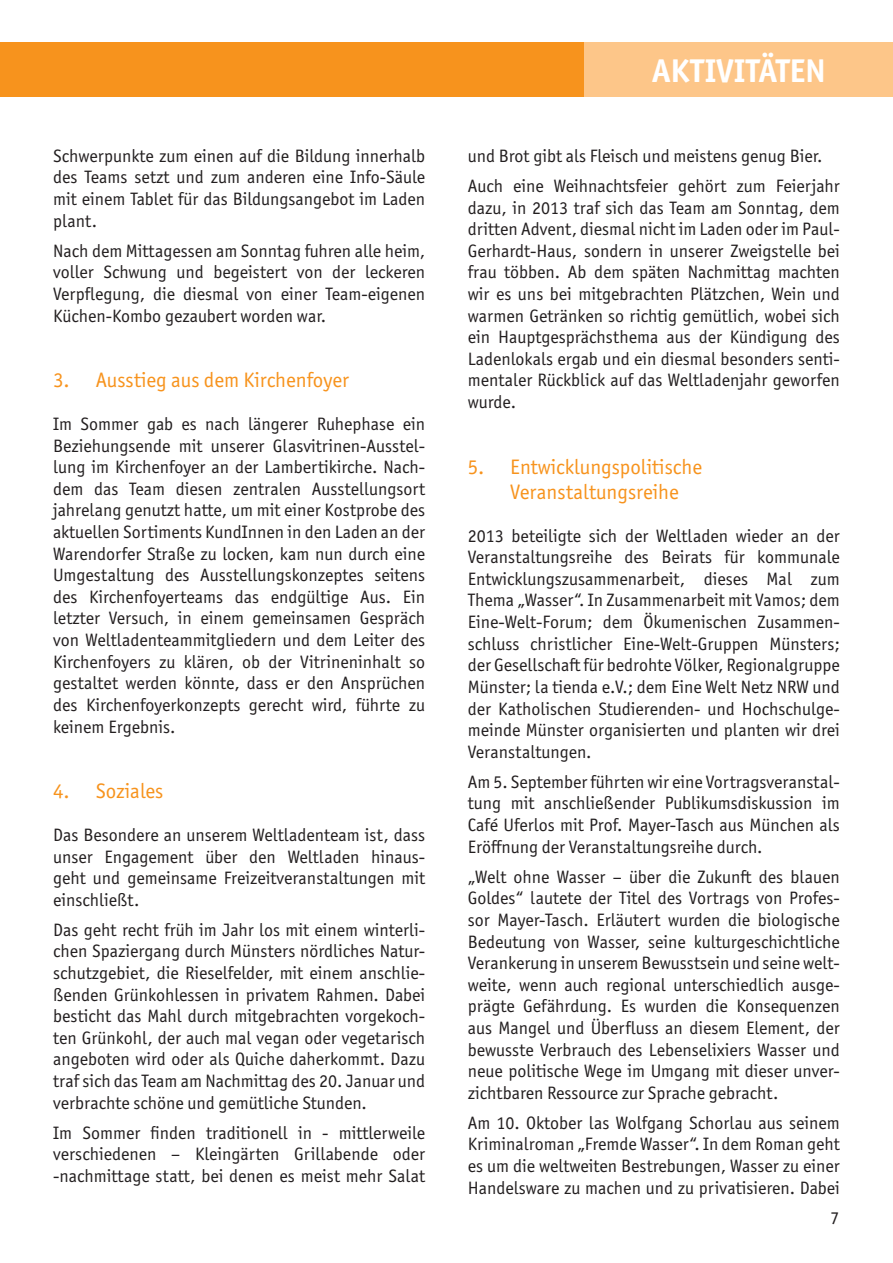
<style>
.page{position:relative;width:893px;height:1263px;background:#fff}
.page>*{position:absolute;margin:0;border:0;box-sizing:border-box;transform-origin:0 0}
.t1{font:700 33px "Officina Sans ITC Pro";color:#fff}
.t2{font:21px/25.2px "Officina Sans ITC Pro";color:#f7931d}
.t3{font:18px/21.6px "Officina Sans ITC Pro";color:#231f20;text-align:justify}
</style>
<div class="page">
<div style="left:0;top:43px;width:891px;height:54px;background:#f7931d"></div>
<div style="left:585px;top:43px;width:308px;height:54px;background:#fdc689"></div>
<p class="t3" style="left:53px;top:145px;width:374px">Schwerpunkte zum einen auf die Bildung innerhalb des Teams setzt und zum anderen eine Info-Säule mit einem Tablet für das Bildungsangebot im Laden plant.</p>
<p class="t3" style="left:53px;top:240px;width:374px">Nach dem Mittagessen am Sonntag fuhren alle heim, voller Schwung und begeistert von der leckeren Verpflegung, die diesmal von einer Team-eigenen Küchen-Kombo gezaubert worden war.</p>
<p class="t2" style="left:53px;top:367px;width:297px">3. Ausstieg aus dem Kirchenfoyer</p>
<p class="t3" style="left:53px;top:413px;width:374px">Im Sommer gab es nach längerer Ruhephase ein Beziehungsende mit unserer Glasvitrinen-Ausstel&shy;lung im Kirchenfoyer an der Lambertikirche. Nach&shy;dem das Team diesen zentralen Ausstellungsort jahrelang genutzt hatte, um mit einer Kostprobe des aktuellen Sortiments KundInnen in den Laden an der Warendorfer Straße zu locken, kam nun durch eine Umgestaltung des Ausstellungskonzeptes seitens des Kirchenfoyerteams das endgültige Aus. Ein letzter Versuch, in einem gemeinsamen Gespräch von Weltladenteammitgliedern und dem Leiter des Kirchenfoyers zu klären, ob der Vitrineninhalt so gestaltet werden könnte, dass er den Ansprüchen des Kirchenfoyerkonzepts gerecht wird, führte zu keinem Ergebnis.</p>
<p class="t2" style="left:53px;top:778px;width:112px">4. Soziales</p>
<p class="t3" style="left:53px;top:824px;width:374px">Das Besondere an unserem Weltladenteam ist, dass unser Engagement über den Weltladen hinaus&shy;geht und gemeinsame Freizeitveranstaltungen mit einschließt.</p>
<p class="t3" style="left:53px;top:919px;width:374px">Das geht recht früh im Jahr los mit einem winterli&shy;chen Spaziergang durch Münsters nördliches Natur&shy;schutzgebiet, die Rieselfelder, mit einem anschlie&shy;ßenden Grünkohlessen in privatem Rahmen. Dabei besticht das Mahl durch mitgebrachten vorgekoch&shy;ten Grünkohl, der auch mal vegan oder vegetarisch angeboten wird oder als Quiche daherkommt. Dazu traf sich das Team am Nachmittag des 20. Januar und verbrachte schöne und gemütliche Stunden.</p>
<p class="t3" style="left:53px;top:1122px;width:374px">Im Sommer finden traditionell in - mittlerweile verschiedenen – Kleingärten Grillabende oder -nachmittage statt, bei denen es meist mehr Salat</p>
<h1 class="t1" style="left:652px;top:50px;width:175px">AKTIVITÄTEN</h1>
<p class="t3" style="left:468px;top:141px;width:374px;line-height:30.2px">und Brot gibt als Fleisch und meistens genug Bier.<br>Auch eine Weihnachtsfeier gehört zum Feierjahr</p>
<p class="t3" style="left:468px;top:197px;width:374px">dazu, in 2013 traf sich das Team am Sonntag, dem dritten Advent, diesmal nicht im Laden oder im Paul-Gerhardt-Haus, sondern in unserer Zweigstelle bei frau többen. Ab dem späten Nachmittag machten wir es uns bei mitgebrachten Plätzchen, Wein und warmen Getränken so richtig gemütlich, wobei sich ein Hauptgesprächsthema aus der Kündigung des Ladenlokals ergab und ein diesmal besonders senti&shy;mentaler Rückblick auf das Weltladenjahr geworfen wurde.</p>
<p class="t2" style="left:510px;top:454px;width:193px;text-indent:-43px">5. Entwicklungspolitische<br>Veranstaltungsreihe</p>
<p class="t3" style="left:468px;top:525px;width:374px">2013 beteiligte sich der Weltladen wieder an der Veranstaltungsreihe des Beirats für kommunale Entwicklungszusammenarbeit, dieses Mal zum Thema „Wasser“. In Zusammenarbeit mit Vamos; dem Eine-Welt-Forum; dem Ökumenischen Zusammen&shy;schluss christlicher Eine-Welt-Gruppen Münsters; der Gesellschaft für bedrohte Völker, Regionalgruppe Münster; la tienda e.V.; dem Eine Welt Netz NRW und der Katholischen Studierenden- und Hochschulge&shy;meinde Münster organisierten und planten wir drei Veranstaltungen.</p>
<p class="t3" style="left:468px;top:771px;width:374px">Am 5. September führten wir eine Vortragsveranstal&shy;tung mit anschließender Publikumsdiskussion im Café Uferlos mit Prof. Mayer-Tasch aus München als Eröffnung der Veranstaltungsreihe durch.</p>
<p class="t3" style="left:468px;top:866px;width:374px">„Welt ohne Wasser – über die Zukunft des blauen Goldes“ lautete der Titel des Vortrags von Profes&shy;sor Mayer-Tasch. Erläutert wurden die biologische Bedeutung von Wasser, seine kulturgeschichtliche Verankerung in unserem Bewusstsein und seine welt&shy;weite, wenn auch regional unterschiedlich ausge&shy;prägte Gefährdung. Es wurden die Konsequenzen aus Mangel und Überfluss an diesem Element, der bewusste Verbrauch des Lebenselixiers Wasser und neue politische Wege im Umgang mit dieser unver&shy;zichtbaren Ressource zur Sprache gebracht.</p>
<p class="t3" style="left:468px;top:1112px;width:374px">Am 10. Oktober las Wolfgang Schorlau aus seinem Kriminalroman „Fremde Wasser“. In dem Roman geht es um die weltweiten Bestrebungen, Wasser zu einer Handelsware zu machen und zu privatisieren. Dabei</p>
<p class="t3" style="left:830px;top:1207px;width:10px">7</p>
</div>
